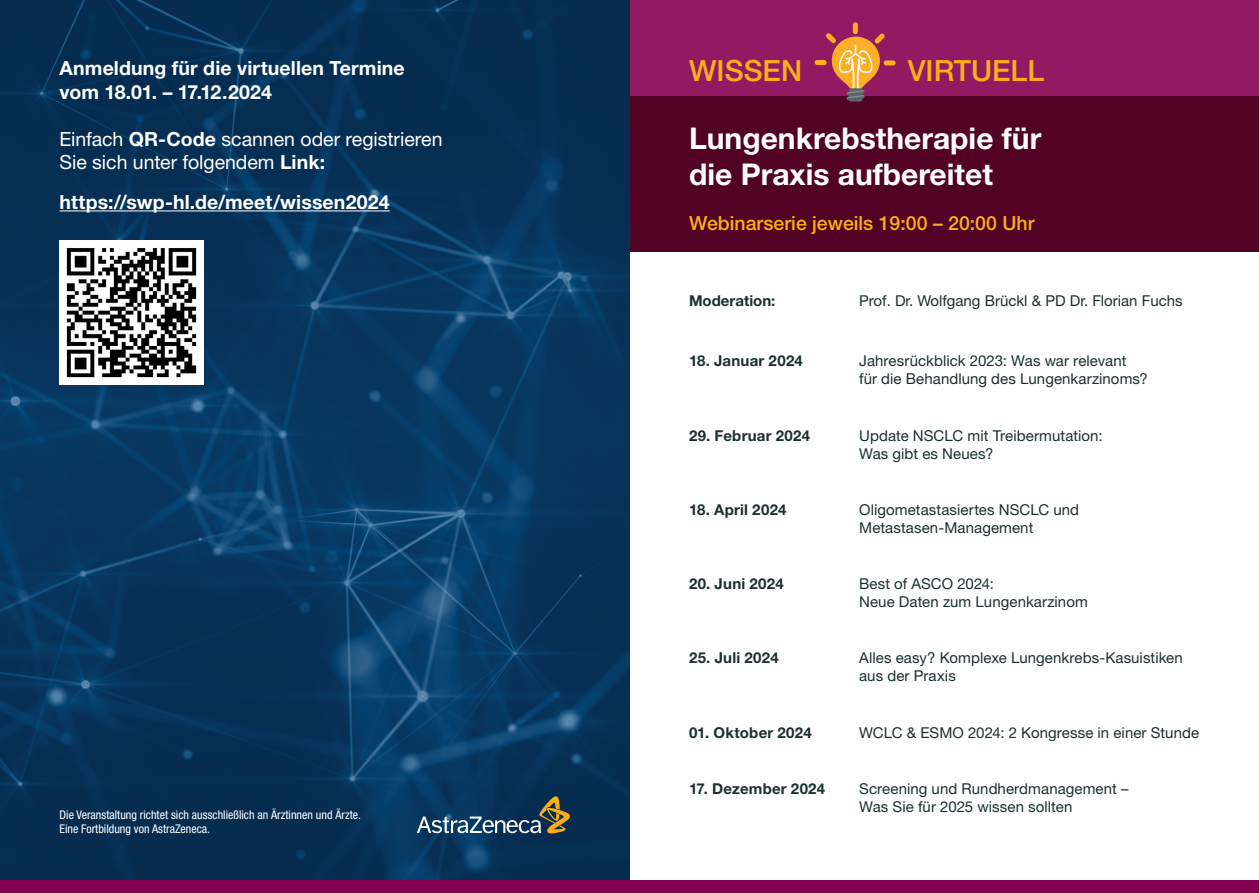
<style>
.page{position:relative;width:1259px;height:893px;background:#fff}
.page>*{position:absolute;margin:0;border:0;box-sizing:border-box;transform-origin:0 0}
.t1{font:700 30px/36px "Helvetica Neue LT";color:#fff}
.t2{font:500 29.25px "Helvetica Neue LT";color:#faaf18}
.t3{font:700 19.5px/23.4px "Helvetica Neue LT";letter-spacing:.005em;color:#fff}
.t4{font:19.5px/23.4px "Helvetica Neue LT";letter-spacing:-.005em;color:#fff}
.t5{font:500 19.5px "Helvetica Neue LT";color:#faaf18}
.t6{font:15px/18px "Helvetica Neue LT";letter-spacing:.005em;color:#1b3030}
.t7{font:700 15px "Helvetica Neue LT";letter-spacing:.015em;color:#1b3030}
.t8{font:condensed 12px/14.4px "Helvetica Neue";color:#fff}
.s1{font-weight:700}
</style>
<div class="page">
<div style="left:629px;top:0;width:630px;height:252px;background:#911a63"></div>
<div style="left:629px;top:96px;width:630px;height:156px;background:#510225"></div>
<img style="left:0;top:0;width:629px;height:880px">
<hr style="left:60px;top:210px;width:330px;height:1px;background:#fff">
<div style="left:60px;top:240px;width:144px;height:144px;background:#fff"></div>
<img style="left:66px;top:248px;width:131px;height:130px">
<svg style="left:417px;top:796px;width:156px;height:38px;background:#355368"></svg>
<div style="left:853px;top:22px;width:5px;height:12px;background:#fbae26;border-radius:3px"></div>
<div style="left:814px;top:60px;width:12px;height:5px;background:#fbae26;border-radius:3px"></div>
<div style="left:883px;top:60px;width:12px;height:6px;background:#fbae26;border-radius:3px"></div>
<svg style="left:825px;top:33px;width:60px;height:69px"></svg>
<div style="left:0;top:880px;width:1259px;height:13px;background:#850152"></div>
<h3 class="t3" style="left:60px;top:56px;width:347px">Anmeldung für die virtuellen Termine vom 18.01. – 17.12.2024</h3>
<h3 class="t4" style="left:60px;top:127px;width:384px">Einfach <span class="s1">QR-Code</span> scannen oder registrieren<br>Sie sich unter folgendem <span class="s1">Link:</span></h3>
<h3 class="t3" style="left:60px;top:190px;width:332px">https://swp-hl.de/meet/wissen2024</h3>
<p class="t8" style="left:60px;top:807px;width:303px">Die Veranstaltung richtet sich ausschließlich an Ärztinnen und Ärzte.<br>Eine Fortbildung von AstraZeneca.</p>
<h2 class="t2" style="left:689px;top:53px;width:115px">WISSEN</h2>
<h2 class="t2" style="left:907px;top:53px;width:138px">VIRTUELL</h2>
<h1 class="t1" style="left:689px;top:120px;width:354px">Lungenkrebstherapie für die Praxis aufbereitet</h1>
<h3 class="t5" style="left:689px;top:212px;width:347px">Webinarserie jeweils 19:00 – 20:00 Uhr</h3>
<p class="t7" style="left:689px;top:291px;width:88px">Moderation:</p>
<p class="t6" style="left:859px;top:291px;width:325px">Prof. Dr. Wolfgang Brückl &amp; PD Dr. Florian Fuchs</p>
<p class="t7" style="left:689px;top:352px;width:115px">18. Januar 2024</p>
<p class="t6" style="left:859px;top:352px;width:290px">Jahresrückblick 2023: Was war relevant für die Behandlung des Lungenkarzinoms?</p>
<p class="t7" style="left:689px;top:426px;width:122px">29. Februar 2024</p>
<p class="t6" style="left:859px;top:426px;width:245px">Update NSCLC mit Treibermutation:<br>Was gibt es Neues?</p>
<p class="t7" style="left:689px;top:500px;width:99px">18. April 2024</p>
<p class="t6" style="left:859px;top:500px;width:221px">Oligometastasiertes NSCLC und<br>Metastasen-Management</p>
<p class="t7" style="left:689px;top:575px;width:96px">20. Juni 2024</p>
<p class="t6" style="left:859px;top:575px;width:230px">Best of ASCO 2024:<br>Neue Daten zum Lungenkarzinom</p>
<p class="t7" style="left:689px;top:649px;width:91px">25. Juli 2024</p>
<p class="t6" style="left:859px;top:649px;width:325px">Alles easy? Komplexe Lungenkrebs-Kasuistiken aus der Praxis</p>
<p class="t7" style="left:689px;top:723px;width:124px">01. Oktober 2024</p>
<p class="t6" style="left:859px;top:723px;width:341px">WCLC &amp; ESMO 2024: 2 Kongresse in einer Stunde</p>
<p class="t7" style="left:689px;top:779px;width:138px">17. Dezember 2024</p>
<p class="t6" style="left:859px;top:779px;width:271px">Screening und Rundherdmanagement –<br>Was Sie für 2025 wissen sollten</p>
</div>
